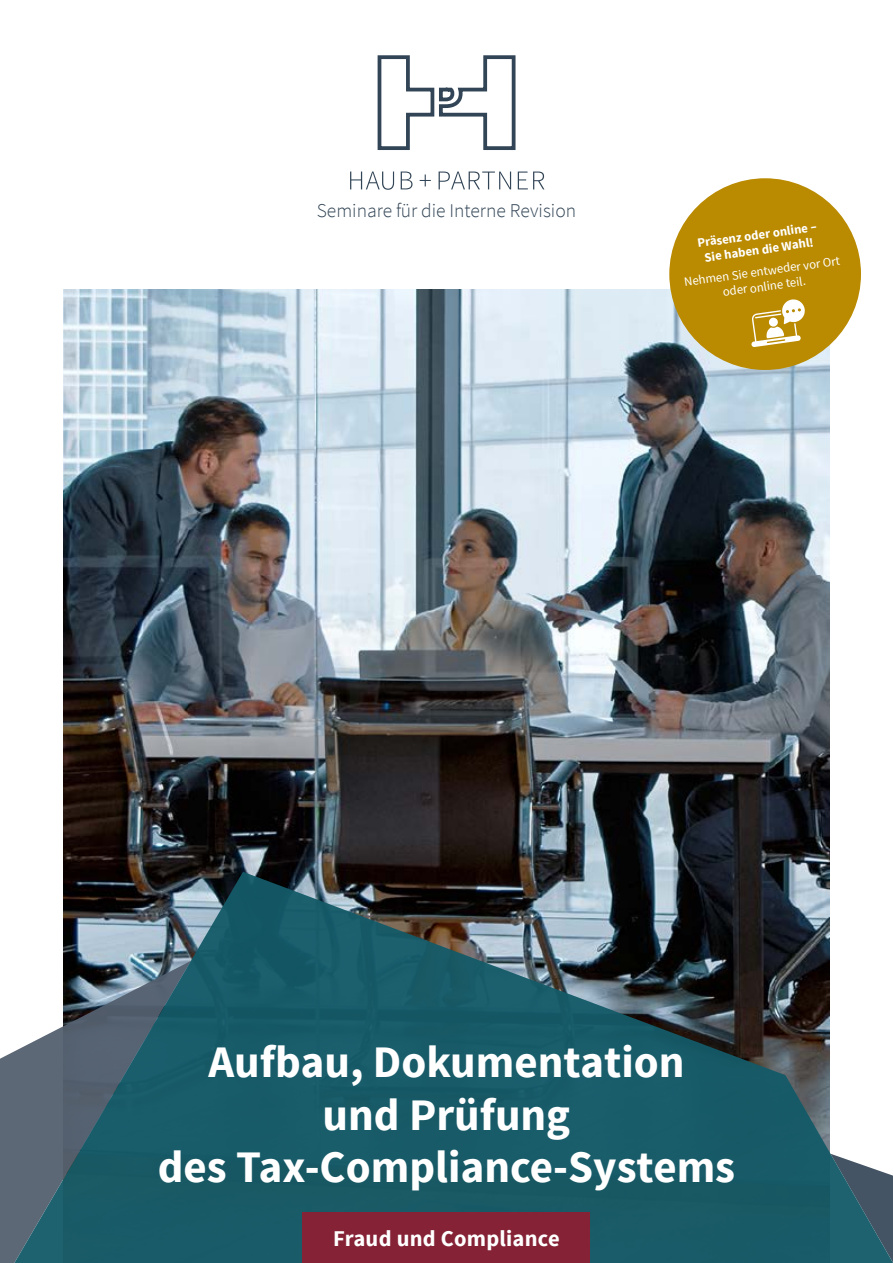
<style>
.page{position:relative;width:893px;height:1263px;background:#fff}
.page>*{position:absolute;margin:0;border:0;box-sizing:border-box;transform-origin:0 0}
.t1{font:700 45px/52.5px "Source Sans Pro";color:#fff;text-align:center}
.t2{font:700 22.5px "Source Sans Pro";letter-spacing:.01em;color:#fff}
.t3{font:300 19.5px "Source Sans Pro";color:#324556}
.t4{font:12.75px/15.3px "Source Sans Pro";color:#fff;text-align:center}
.t5{font:700 12.75px/15.3px "Source Sans Pro";color:#fff;text-align:center}
</style>
<div class="page">
<img style="left:64px;top:289px;width:765px;height:583px">
<svg style="left:0;top:1055px;width:7px;height:208px"></svg>
<svg style="left:7px;top:872px;width:886px;height:391px;background:#3b656f"></svg>
<div style="left:303px;top:1212px;width:287px;height:51px;background:#852235"></div>
<div style="left:669px;top:178px;width:192px;height:192px;background:#ba8a00;border-radius:50%"></div>
<svg style="left:751px;top:299px;width:54px;height:48px"></svg>
<svg style="left:377px;top:55px;width:139px;height:95px"></svg>
<svg style="left:350px;top:172px;width:44px;height:18px"></svg>
<svg style="left:401px;top:172px;width:11px;height:17px"></svg>
<svg style="left:420px;top:174px;width:11px;height:12px"></svg>
<svg style="left:439px;top:172px;width:72px;height:17px"></svg>
<svg style="left:518px;top:172px;width:26px;height:17px"></svg>
<p class="t3" style="left:317px;top:199px;width:261px">Seminare für die Interne Revision</p>
<p class="t5" style="left:696px;top:236px;width:122px;rotate:-8deg">Präsenz oder online –<br>Sie haben die Wahl!</p>
<p class="t4" style="left:683px;top:275px;width:159px;rotate:-8deg">Nehmen Sie entweder vor Ort oder online teil.</p>
<p class="t1" style="left:158px;top:1037px;width:579px">Aufbau, Dokumentation<br>und Prüfung<br>des Tax-Compliance-Systems</p>
<p class="t2" style="left:333px;top:1224px;width:228px">Fraud und Compliance</p>
</div>
